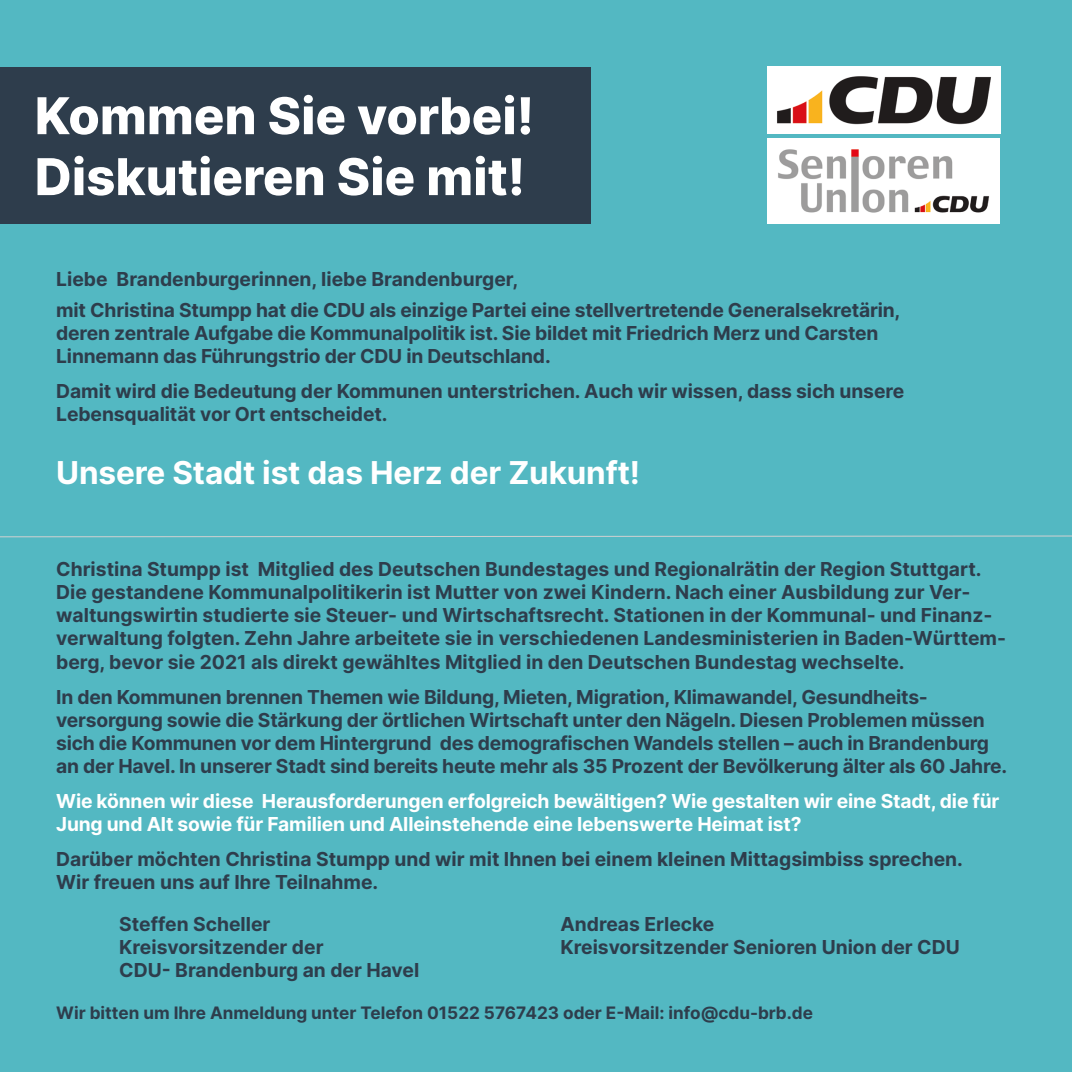
<style>
.page{position:relative;width:1072px;height:1072px;background:#fff}
.page>*{position:absolute;margin:0;border:0;box-sizing:border-box;transform-origin:0 0}
.t1{font:800 50.75px/60.9px "Inter";color:#fff}
.t2{font:700 31.5px "Inter";letter-spacing:-.005em;color:#fff}
.t3{font:700 19.25px/23.1px "Inter";letter-spacing:-.005em;color:#2e3d4c}
.t4{font:700 19.25px/23.1px "Inter";letter-spacing:-.01em;color:#fff}
.t5{font:700 17.15px "Inter";color:#2e3d4c}
</style>
<div class="page">
<div style="left:0;top:0;width:1071px;height:1071px;background:#53b8c2"></div>
<div style="left:0;top:67px;width:590px;height:156px;background:#2e3d4c"></div>
<svg style="left:0;top:536px;width:1071px;height:1px"></svg>
<img style="left:767px;top:139px;width:233px;height:84px">
<img style="left:767px;top:67px;width:233px;height:67px">
<p class="t1" style="left:35px;top:83px;width:501px">Kommen Sie vorbei!<br>Diskutieren Sie mit!</p>
<p class="t3" style="left:56px;top:266px;width:463px">Liebe Brandenburgerinnen, liebe Brandenburger,</p>
<p class="t3" style="left:56px;top:298px;width:845px">mit Christina Stumpp hat die CDU als einzige Partei eine stellvertretende Generalsekretärin, deren zentrale Aufgabe die Kommunalpolitik ist. Sie bildet mit Friedrich Merz und Carsten<br>Linnemann das Führungstrio der CDU in Deutschland.</p>
<p class="t3" style="left:56px;top:379px;width:849px">Damit wird die Bedeutung der Kommunen unterstrichen. Auch wir wissen, dass sich unsere<br>Lebensqualität vor Ort entscheidet.</p>
<p class="t2" style="left:56px;top:449px;width:585px">Unsere Stadt ist das Herz der Zukunft!</p>
<p class="t3" style="left:56px;top:557px;width:951px">Christina Stumpp ist Mitglied des Deutschen Bundestages und Regionalrätin der Region Stuttgart.<br>Die gestandene Kommunalpolitikerin ist Mutter von zwei Kindern. Nach einer Ausbildung zur Ver&shy;waltungswirtin studierte sie Steuer- und Wirtschaftsrecht. Stationen in der Kommunal- und Finanz&shy;verwaltung folgten. Zehn Jahre arbeitete sie in verschiedenen Landesministerien in Baden-Württem&shy;berg, bevor sie 2021 als direkt gewähltes Mitglied in den Deutschen Bundestag wechselte.</p>
<p class="t3" style="left:56px;top:684px;width:952px">In den Kommunen brennen Themen wie Bildung, Mieten, Migration, Klimawandel, Gesundheits&shy;versorgung sowie die Stärkung der örtlichen Wirtschaft unter den Nägeln. Diesen Problemen müssen sich die Kommunen vor dem Hintergrund des demografischen Wandels stellen – auch in Brandenburg an der Havel. In unserer Stadt sind bereits heute mehr als 35 Prozent der Bevölkerung älter als 60 Jahre.</p>
<p class="t4" style="left:56px;top:788px;width:944px">Wie können wir diese Herausforderungen erfolgreich bewältigen? Wie gestalten wir eine Stadt, die für<br>Jung und Alt sowie für Familien und Alleinstehende eine lebenswerte Heimat ist?</p>
<p class="t3" style="left:56px;top:846px;width:908px">Darüber möchten Christina Stumpp und wir mit Ihnen bei einem kleinen Mittagsimbiss sprechen.</p>
<p class="t3" style="left:56px;top:870px;width:323px">Wir freuen uns auf Ihre Teilnahme.</p>
<p class="t3" style="left:119px;top:912px;width:153px">Steffen Scheller</p>
<p class="t3" style="left:560px;top:912px;width:155px">Andreas Erlecke</p>
<p class="t3" style="left:119px;top:935px;width:206px">Kreisvorsitzender der</p>
<p class="t3" style="left:560px;top:935px;width:401px">Kreisvorsitzender Senioren Union der CDU</p>
<p class="t3" style="left:119px;top:958px;width:301px">CDU- Brandenburg an der Havel</p>
<p class="t5" style="left:56px;top:1000px;width:758px">Wir bitten um Ihre Anmeldung unter Telefon 01522 5767423 oder E-Mail: info@cdu-brb.de</p>
</div>
